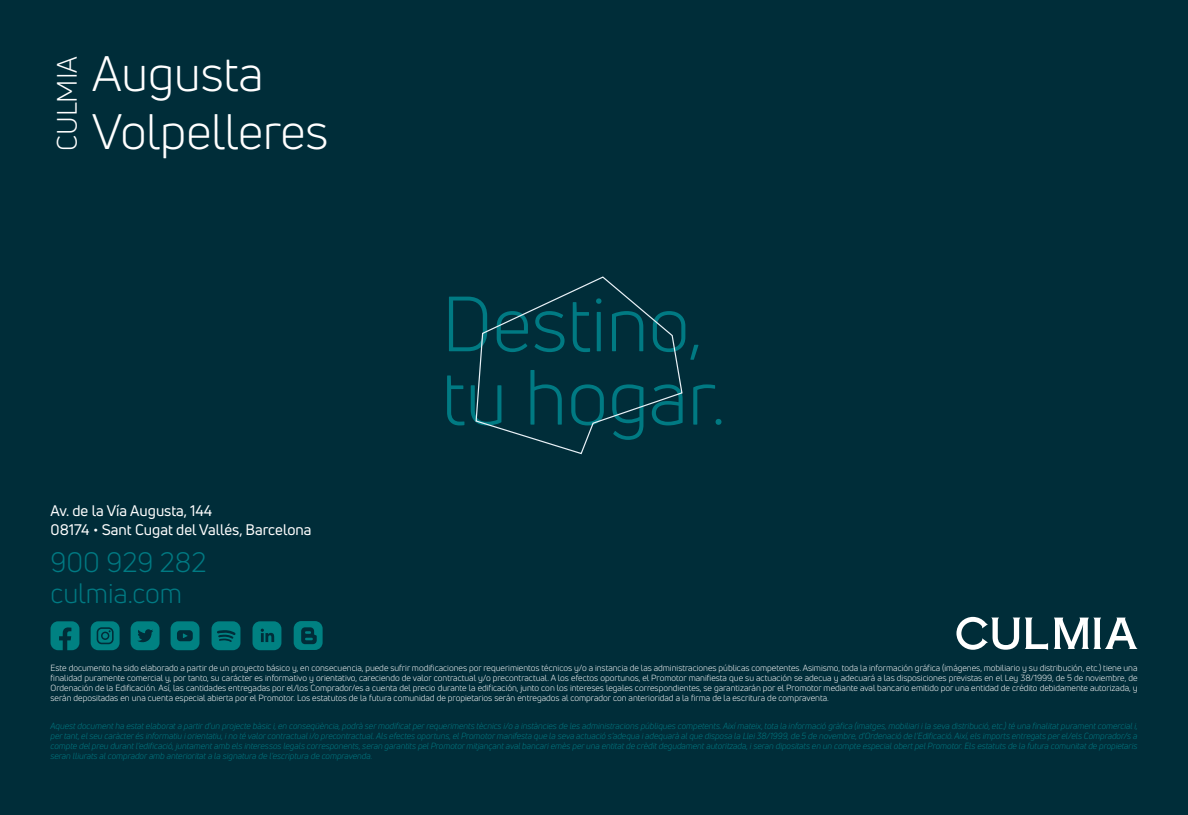
<style>
.page{position:relative;width:1188px;height:815px;background:#fff}
.page>*{position:absolute;margin:0;border:0;box-sizing:border-box;transform-origin:0 0}
.t1{font:76.38px/73.4px "Uni Neue";color:#007a83}
.t2{font:48.75px/58.5px "Uni Neue";color:#fff}
.t3{font:27.5px "Uni Neue";color:#007a83}
.t4{font:27.5px "Uni Neue";color:#fff}
.t5{font:15px/18.8px "Uni Neue";color:#fff}
.t6{font:8.75px/10px "Uni Neue";color:#fff;text-align:justify}
.t7{font:italic 8.75px/10px "Uni Neue";color:#007a83;text-align:justify}
</style>
<div class="page">
<div style="left:0;top:0;width:1187px;height:815px;background:#002d39"></div>
<svg style="left:1053px;top:618px;width:84px;height:31px"></svg>
<svg style="left:956px;top:617px;width:91px;height:33px"></svg>
<svg style="left:475px;top:276px;width:208px;height:179px"></svg>
<svg style="left:50px;top:621px;width:29px;height:29px"></svg>
<svg style="left:91px;top:621px;width:28px;height:29px"></svg>
<svg style="left:131px;top:621px;width:28px;height:29px"></svg>
<svg style="left:170px;top:621px;width:29px;height:29px"></svg>
<svg style="left:211px;top:621px;width:29px;height:29px"></svg>
<svg style="left:252px;top:621px;width:29px;height:29px"></svg>
<svg style="left:293px;top:621px;width:29px;height:29px"></svg>
<h3 class="t4" style="left:50px;top:151px;width:96px;rotate:-90deg">CULMIA</h3>
<h2 class="t2" style="left:92px;top:44px;width:237px">Augusta<br>Volpelleres</h2>
<h3 class="t5" style="left:50px;top:501px;width:262px">Av. de la Vía Augusta, 144<br>08174 • Sant Cugat del Vallés, Barcelona</h3>
<h3 class="t3" style="left:50px;top:545px;width:157px">900 929 282</h3>
<h3 class="t3" style="left:50px;top:577px;width:133px">culmia.com</h3>
<h1 class="t1" style="left:441px;top:287px;width:285px">Destino, tu hogar.</h1>
<p class="t6" style="left:50px;top:663px;width:1088px">Este documento ha sido elaborado a partir de un proyecto básico y, en consecuencia, puede sufrir modificaciones por requerimientos técnicos y/o a instancia de las administraciones públicas competentes. Asimismo, toda la información gráfica (imágenes, mobiliario y su distribución, etc.) tiene una finalidad puramente comercial y, por tanto, su carácter es informativo y orientativo, careciendo de valor contractual y/o precontractual. A los efectos oportunos, el Promotor manifiesta que su actuación se adecua y adecuará a las disposiciones previstas en el Ley 38/1999, de 5 de noviembre, de Ordenación de la Edificación. Así, las cantidades entregadas por el/los Comprador/es a cuenta del precio durante la edificación, junto con los intereses legales correspondientes, se garantizarán por el Promotor mediante aval bancario emitido por una entidad de crédito debidamente autorizada, y serán depositadas en una cuenta especial abierta por el Promotor. Los estatutos de la futura comunidad de propietarios serán entregados al comprador con anterioridad a la firma de la escritura de compraventa.</p>
<p class="t7" style="left:50px;top:721px;width:1088px">Aquest document ha estat elaborat a partir d’un projecte bàsic i, en conseqüència, podrà ser modificat per requeriments tècnics i/o a instàncies de les administracions públiques competents. Així mateix, tota la informació gràfica (imatges, mobiliari i la seva distribució, etc.) té una finalitat purament comercial i, per tant, el seu caràcter és informatiu i orientatiu, i no té valor contractual i/o precontractual. Als efectes oportuns, el Promotor manifesta que la seva actuació s’adequa i adequarà al que disposa la Llei 38/1999, de 5 de novembre, d’Ordenació de l’Edificació. Així, els imports entregats per el/els Comprador/s a compte del preu durant l’edificació, juntament amb els interessos legals corresponents, seran garantits pel Promotor mitjançant aval bancari emès per una entitat de crèdit degudament autoritzada, i seran dipositats en un compte especial obert pel Promotor. Els estatuts de la futura comunitat de propietaris seran lliurats al comprador amb anterioritat a la signatura de l’escriptura de compravenda.</p>
</div>
